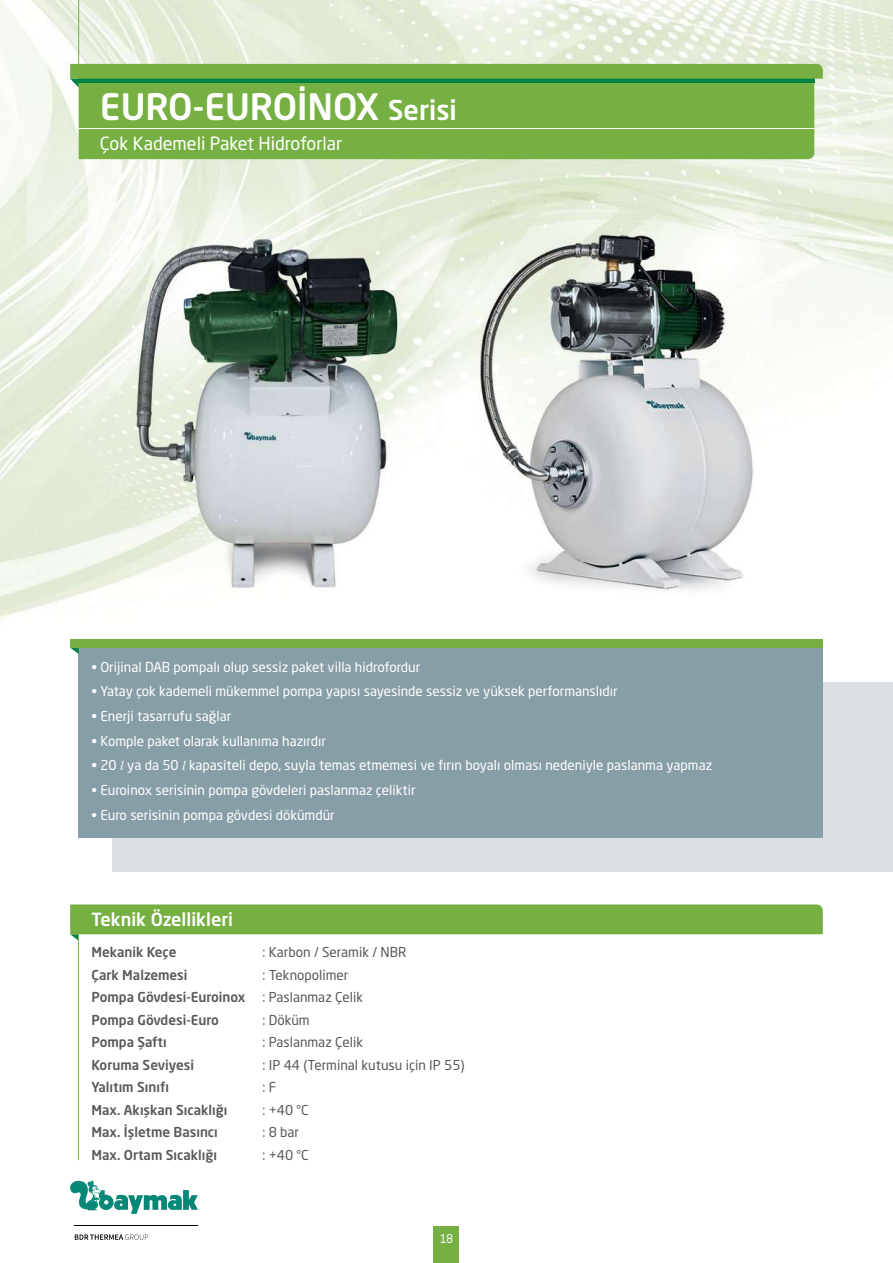
<style>
.page{position:relative;width:893px;height:1263px;background:#fff}
.page>*{position:absolute;margin:0;border:0;box-sizing:border-box;transform-origin:0 0}
.t1{font:500 36px "Neo Sans W1 G";color:#fff}
.t2{font:18px "Neo Sans W1 G";color:#fff}
.t3{font:500 18px "Neo Sans W1 G";color:#fff}
.t4{font:13.5px "Neo Sans W1 G";color:#fff}
.t5{font:500 13.5px "Neo Sans W1 G";color:#58595b}
.t6{font:13.5px "Neo Sans W1 G";color:#58595b}
.t7{font:12px "Neo Sans W1 G";color:#fff;scale:.9 1}
.s1{font-size:27px}
.s2{font-family:"Times";font-style:italic}
</style>
<div class="page">
<img style="left:0;top:0;width:893px;height:1263px">
<hr style="left:78px;top:0;width:1px;height:67px;background:#76b043">
<div style="left:79px;top:88px;width:735px;height:71px;background:#76b043"></div>
<svg style="left:70px;top:64px;width:753px;height:24px;background:#61a844"></svg>
<hr style="left:79px;top:128px;width:735px;height:1px;background:#fff">
<hr style="left:78px;top:920px;width:1px;height:240px;background:#76b043">
<svg style="left:70px;top:904px;width:753px;height:37px"></svg>
<div style="left:113px;top:683px;width:780px;height:189px;background:#dce0e2"></div>
<div style="left:79px;top:648px;width:744px;height:190px;background:#889ea6"></div>
<svg style="left:70px;top:639px;width:753px;height:15px"></svg>
<div style="left:434px;top:1226px;width:25px;height:37px;background:#76b043"></div>
<svg style="left:70px;top:1181px;width:128px;height:33px"></svg>
<hr style="left:74px;top:1225px;width:124px;height:1px;background:#000">
<svg style="left:75px;top:1234px;width:73px;height:6px"></svg>
<h1 class="t1" style="left:100px;top:84px;width:358px">EURO-EUROİNOX <span class="s1">Serisi</span></h1>
<h2 class="t2" style="left:100px;top:132px;width:244px">Çok Kademeli Paket Hidroforlar</h2>
<p class="t4" style="left:91px;top:658px;width:330px">• Orijinal DAB pompalı olup sessiz paket villa hidrofordur</p>
<p class="t4" style="left:91px;top:683px;width:528px">• Yatay çok kademeli mükemmel pompa yapısı sayesinde sessiz ve yüksek performanslıdır</p>
<p class="t4" style="left:91px;top:708px;width:141px">• Enerji tasarrufu sağlar</p>
<p class="t4" style="left:91px;top:732px;width:236px">• Komple paket olarak kullanıma hazırdır</p>
<p class="t4" style="left:91px;top:757px;width:622px">• 20 <span class="s2">l</span> ya da 50 <span class="s2">l</span> kapasiteli depo, suyla temas etmemesi ve fırın boyalı olması nedeniyle paslanma yapmaz</p>
<p class="t4" style="left:91px;top:782px;width:326px">• Euroinox serisinin pompa gövdeleri paslanmaz çeliktir</p>
<p class="t4" style="left:91px;top:807px;width:245px">• Euro serisinin pompa gövdesi dökümdür</p>
<h2 class="t3" style="left:91px;top:908px;width:143px">Teknik Özellikleri</h2>
<p class="t5" style="left:91px;top:944px;width:87px">Mekanik Keçe</p>
<p class="t6" style="left:262px;top:944px;width:145px">: Karbon / Seramik / NBR</p>
<p class="t5" style="left:91px;top:966px;width:98px">Çark Malzemesi</p>
<p class="t6" style="left:262px;top:967px;width:88px">: Teknopolimer</p>
<p class="t5" style="left:91px;top:989px;width:155px">Pompa Gövdesi-Euroinox</p>
<p class="t6" style="left:262px;top:989px;width:102px">: Paslanmaz Çelik</p>
<p class="t5" style="left:91px;top:1011px;width:129px">Pompa Gövdesi-Euro</p>
<p class="t6" style="left:262px;top:1012px;width:49px">: Döküm</p>
<p class="t5" style="left:91px;top:1034px;width:77px">Pompa Şaftı</p>
<p class="t6" style="left:262px;top:1034px;width:102px">: Paslanmaz Çelik</p>
<p class="t5" style="left:91px;top:1056px;width:104px">Koruma Seviyesi</p>
<p class="t6" style="left:262px;top:1057px;width:204px">: IP 44 (Terminal kutusu için IP 55)</p>
<p class="t5" style="left:91px;top:1079px;width:79px">Yalıtım Sınıfı</p>
<p class="t6" style="left:262px;top:1079px;width:15px">: F</p>
<p class="t5" style="left:91px;top:1101px;width:137px">Max. Akışkan Sıcaklığı</p>
<p class="t6" style="left:262px;top:1102px;width:48px">: +40 °C</p>
<p class="t5" style="left:91px;top:1124px;width:128px">Max. İşletme Basıncı</p>
<p class="t6" style="left:262px;top:1124px;width:38px">: 8 bar</p>
<p class="t5" style="left:91px;top:1146px;width:127px">Max. Ortam Sıcaklığı</p>
<p class="t6" style="left:262px;top:1147px;width:48px">: +40 °C</p>
<p class="t7" style="left:440px;top:1231px;width:16px">18</p>
</div>
